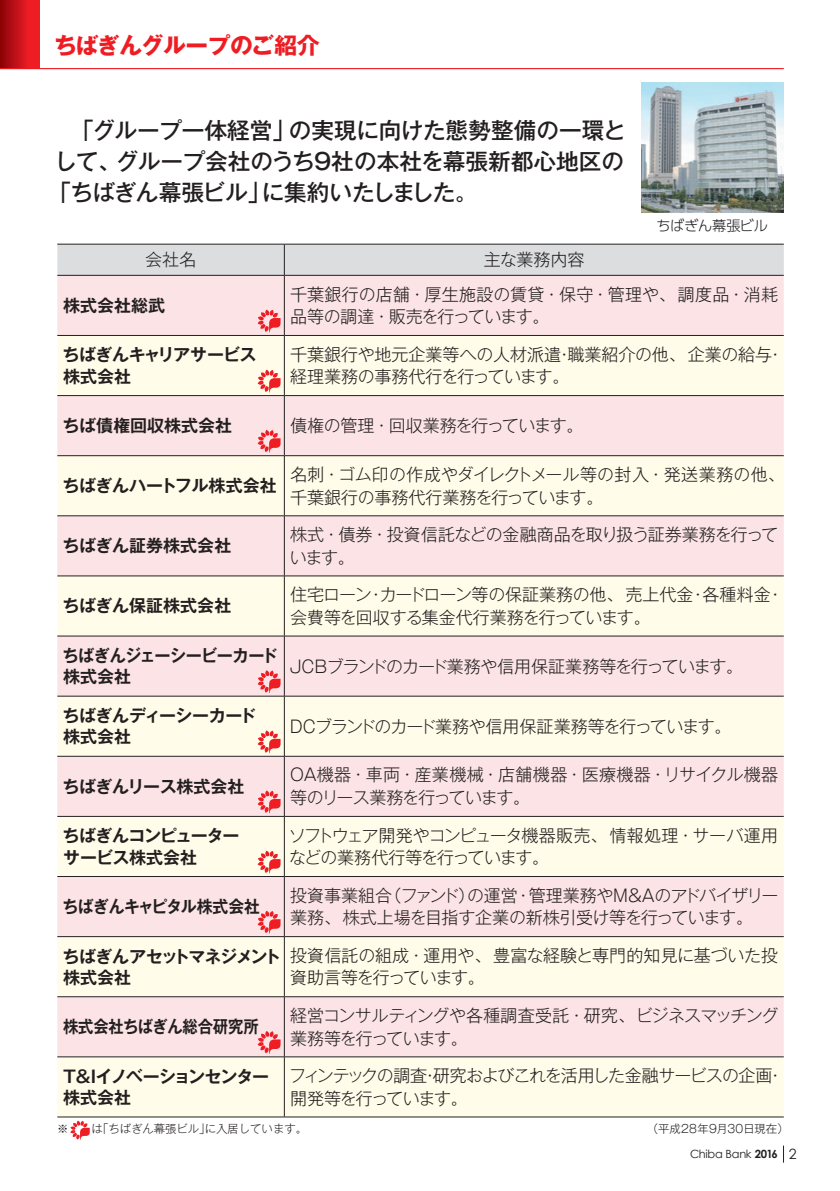
<style>
.page{position:relative;width:840px;height:1191px;background:#fff}
.page>*{position:absolute;margin:0;border:0;box-sizing:border-box;transform-origin:0 0}
.t1{font:500 22.6px/31.2px "Gothic MB101 Pro";letter-spacing:-.005em;color:#231f20;text-align:justify}
.t2{font:700 22.6px "Gothic MB101 Pro";letter-spacing:-.015em;color:#ee1d23}
.t3{font:300 17px/22.6px "Gothic MB101 Pro";letter-spacing:-.02em;color:#231f20}
.t4{font:300 17px/22.6px "Gothic MB101 Pro";color:#231f20}
.t5{font:700 17px/21.2px "Gothic MB101 Pro De";letter-spacing:-.01em;color:#231f20}
.t6{font:300 17px/22.6px "Gothic MB101 Pro";letter-spacing:-.04em;color:#231f20}
.t7{font:300 17px/22.6px "Gothic MB101 Pro";letter-spacing:-.06em;color:#231f20}
.t8{font:300 17px/22.6px "Gothic MB101 Pro";letter-spacing:-.05em;color:#231f20}
.t9{font:300 17px "Gothic MB101 Pro";letter-spacing:-.07em;color:#231f20}
.t10{font:300 17px "Gothic MB101 Pro";letter-spacing:-.065em;color:#231f20}
.t11{font:700 17px/21.2px "Gothic MB101 Pro De";letter-spacing:-.045em;color:#231f20}
.t12{font:700 17px/21.2px "Gothic MB101 Pro De";letter-spacing:-.03em;color:#231f20;scale:.95 1}
.t13{font:700 17px/21.2px "Gothic MB101 Pro De";letter-spacing:-.06em;color:#231f20}
.t14{font:700 17px/21.2px "Gothic MB101 Pro De";letter-spacing:-.055em;color:#231f20}
.t15{font:700 17px/21.2px "Gothic MB101 Pro De";letter-spacing:-.03em;color:#231f20}
.t16{font:700 17px "Gothic MB101 Pro De";letter-spacing:-.03em;color:#231f20;scale:.93 1}
.t17{font:700 17px "Gothic MB101 Pro De";letter-spacing:-.01em;color:#231f20;scale:.9 1}
.t18{font:300 14.2px "UD Shin Go Pro";letter-spacing:-.01em;color:#231f20}
.t19{font:300 11.4px "Gothic MB101 Pro";color:#231f20}
.t20{font:11.4px "Century Gothic";letter-spacing:-.025em;color:#231f20}
.s1{font-weight:700}
.s2{font-size:14.2px}
</style>
<div class="page">
<svg style="left:0;top:0;width:40px;height:68px;background:#c81319"></svg>
<hr style="left:0;top:68px;width:783px;height:1px;background:#ee1d23">
<div style="left:57px;top:245px;width:726px;height:30px;background:#dcdddf"></div>
<div style="left:57px;top:276px;width:726px;height:179px;background:#fce4e6"></div>
<div style="left:57px;top:336px;width:726px;height:59px;background:#fffde9"></div>
<svg style="left:57px;top:456px;width:726px;height:660px;background:#fcf0e6"></svg>
<hr style="left:57px;top:244px;width:227px;height:1px;background:#231f20">
<hr style="left:284px;top:244px;width:499px;height:1px;background:#231f20">
<hr style="left:57px;top:575px;width:227px;height:1px;background:#231f20">
<hr style="left:284px;top:575px;width:499px;height:1px;background:#231f20">
<hr style="left:57px;top:635px;width:227px;height:1px;background:#231f20">
<hr style="left:284px;top:635px;width:499px;height:1px;background:#231f20">
<hr style="left:57px;top:696px;width:227px;height:1px;background:#231f20">
<hr style="left:284px;top:696px;width:499px;height:1px;background:#231f20">
<hr style="left:57px;top:756px;width:227px;height:1px;background:#231f20">
<hr style="left:284px;top:756px;width:499px;height:1px;background:#231f20">
<hr style="left:57px;top:816px;width:227px;height:1px;background:#231f20">
<hr style="left:284px;top:816px;width:499px;height:1px;background:#231f20">
<hr style="left:57px;top:876px;width:227px;height:1px;background:#231f20">
<hr style="left:284px;top:876px;width:499px;height:1px;background:#231f20">
<hr style="left:57px;top:936px;width:227px;height:1px;background:#231f20">
<hr style="left:284px;top:936px;width:499px;height:1px;background:#231f20">
<hr style="left:57px;top:996px;width:227px;height:1px;background:#231f20">
<hr style="left:284px;top:996px;width:499px;height:1px;background:#231f20">
<hr style="left:57px;top:1056px;width:227px;height:1px;background:#231f20">
<hr style="left:284px;top:1056px;width:499px;height:1px;background:#231f20">
<hr style="left:57px;top:1116px;width:227px;height:1px;background:#231f20">
<hr style="left:284px;top:1116px;width:499px;height:1px;background:#231f20">
<hr style="left:284px;top:244px;width:1px;height:31px;background:#231f20">
<hr style="left:57px;top:275px;width:227px;height:1px;background:#231f20">
<hr style="left:284px;top:275px;width:499px;height:1px;background:#231f20">
<hr style="left:284px;top:276px;width:1px;height:59px;background:#231f20">
<hr style="left:57px;top:335px;width:227px;height:1px;background:#231f20">
<hr style="left:284px;top:335px;width:499px;height:1px;background:#231f20">
<hr style="left:284px;top:336px;width:1px;height:59px;background:#231f20">
<hr style="left:57px;top:395px;width:227px;height:1px;background:#231f20">
<hr style="left:284px;top:395px;width:499px;height:1px;background:#231f20">
<hr style="left:284px;top:396px;width:1px;height:59px;background:#231f20">
<hr style="left:57px;top:455px;width:227px;height:1px;background:#231f20">
<hr style="left:284px;top:455px;width:499px;height:1px;background:#231f20">
<hr style="left:284px;top:456px;width:1px;height:59px;background:#231f20">
<hr style="left:57px;top:515px;width:227px;height:1px;background:#231f20">
<hr style="left:284px;top:515px;width:499px;height:1px;background:#231f20">
<hr style="left:284px;top:516px;width:1px;height:59px;background:#231f20">
<hr style="left:284px;top:576px;width:1px;height:60px;background:#231f20">
<hr style="left:284px;top:636px;width:1px;height:60px;background:#231f20">
<hr style="left:284px;top:696px;width:1px;height:60px;background:#231f20">
<hr style="left:284px;top:756px;width:1px;height:60px;background:#231f20">
<hr style="left:284px;top:816px;width:1px;height:60px;background:#231f20">
<hr style="left:284px;top:876px;width:1px;height:60px;background:#231f20">
<hr style="left:284px;top:937px;width:1px;height:59px;background:#231f20">
<hr style="left:284px;top:997px;width:1px;height:59px;background:#231f20">
<hr style="left:284px;top:1057px;width:1px;height:59px;background:#231f20">
<img style="left:641px;top:82px;width:141px;height:131px">
<svg style="left:257px;top:310px;width:23px;height:22px"></svg>
<svg style="left:257px;top:370px;width:23px;height:22px"></svg>
<svg style="left:257px;top:430px;width:23px;height:22px"></svg>
<svg style="left:257px;top:670px;width:23px;height:23px"></svg>
<svg style="left:257px;top:730px;width:23px;height:23px"></svg>
<svg style="left:257px;top:790px;width:23px;height:23px"></svg>
<svg style="left:257px;top:850px;width:23px;height:23px"></svg>
<svg style="left:257px;top:910px;width:23px;height:23px"></svg>
<svg style="left:257px;top:1031px;width:23px;height:22px"></svg>
<svg style="left:70px;top:1120px;width:20px;height:20px"></svg>
<h1 class="t2" style="left:54px;top:27px;width:267px">ちばぎんグループのご紹介</h1>
<h1 class="t1" style="left:49px;top:112px;width:578px;text-indent:8px">　「グループ一体経営」の実現に向けた態勢整備の一環として、グループ会社のうち9社の本社を幕張新都心地区の「ちばぎん幕張ビル」に集約いたしました。</h1>
<p class="t18" style="left:656px;top:214px;width:113px">ちばぎん幕張ビル</p>
<p class="t3" style="left:145px;top:246px;width:53px">会社名</p>
<p class="t3" style="left:483px;top:246px;width:102px">主な業務内容</p>
<p class="t5" style="left:63px;top:293px;width:104px">株式会社総武</p>
<p class="t4" style="left:290px;top:280px;width:489px">千葉銀行の店舗・厚生施設の賃貸・保守・管理や、調度品・消耗品等の調達・販売を行っています。</p>
<p class="t15" style="left:62px;top:342px;width:195px">ちばぎんキャリアサービス株式会社</p>
<p class="t4" style="left:290px;top:340px;width:495px">千葉銀行や地元企業等への人材派遣・職業紹介の他、企業の給与・経理業務の事務代行を行っています。</p>
<p class="t5" style="left:62px;top:413px;width:171px">ちば債権回収株式会社</p>
<p class="t3" style="left:290px;top:412px;width:295px">債権の管理・回収業務を行っています。</p>
<p class="t5" style="left:62px;top:473px;width:215px">ちばぎんハートフル株式会社</p>
<p class="t4" style="left:290px;top:461px;width:496px">名刺・ゴム印の作成やダイレクトメール等の封入・発送業務の他、千葉銀行の事務代行業務を行っています。</p>
<p class="t5" style="left:62px;top:533px;width:170px">ちばぎん証券株式会社</p>
<p class="t3" style="left:290px;top:521px;width:489px">株式・債券・投資信託などの金融商品を取り扱う証券業務を行っています。</p>
<p class="t5" style="left:62px;top:593px;width:170px">ちばぎん保証株式会社</p>
<p class="t3" style="left:290px;top:581px;width:495px">住宅ローン・カードローン等の保証業務の他、売上代金・各種料金・会費等を回収する集金代行業務を行っています。</p>
<p class="t12" style="left:62px;top:643px;width:228px">ちばぎんジェーシービーカード株式会社</p>
<p class="t9" style="left:287px;top:652px;width:457px">ＪＣＢブランドのカード業務や信用保証業務等を行っています。</p>
<p class="t5" style="left:62px;top:703px;width:195px">ちばぎんディーシーカード株式会社</p>
<p class="t10" style="left:288px;top:712px;width:445px">ＤＣブランドのカード業務や信用保証業務等を行っています。</p>
<p class="t5" style="left:62px;top:773px;width:183px">ちばぎんリース株式会社</p>
<p class="t3" style="left:290px;top:761px;width:489px">OA機器・車両・産業機械・店舗機器・医療機器・リサイクル機器等のリース業務を行っています。</p>
<p class="t11" style="left:62px;top:823px;width:178px">ちばぎんコンピューターサービス株式会社</p>
<p class="t6" style="left:289px;top:821px;width:490px">ソフトウェア開発やコンピュータ機器販売、情報処理・サーバ運用などの業務代行等を行っています。</p>
<p class="t16" style="left:62px;top:892px;width:214px">ちばぎんキャピタル株式会社</p>
<p class="t3" style="left:290px;top:881px;width:489px">投資事業組合（ファンド）の運営・管理業務やM&amp;Aのアドバイザリー業務、株式上場を目指す企業の新株引受け等を行っています。</p>
<p class="t13" style="left:62px;top:943px;width:220px">ちばぎんアセットマネジメント株式会社</p>
<p class="t3" style="left:290px;top:941px;width:489px">投資信託の組成・運用や、豊富な経験と専門的知見に基づいた投資助言等を行っています。</p>
<p class="t17" style="left:63px;top:1012px;width:219px">株式会社ちばぎん総合研究所</p>
<p class="t8" style="left:290px;top:1001px;width:490px">経営コンサルティングや各種調査受託・研究、ビジネスマッチング業務等を行っています。</p>
<p class="t14" style="left:63px;top:1063px;width:207px">T&amp;Iイノベーションセンター株式会社</p>
<p class="t7" style="left:289px;top:1061px;width:496px">フィンテックの調査・研究およびこれを活用した金融サービスの企画・開発等を行っています。</p>
<p class="t19" style="left:646px;top:1119px;width:143px">（平成28年9月30日現在）</p>
<p class="t19" style="left:57px;top:1119px;width:251px">※　　は「ちばぎん幕張ビル」に入居しています。</p>
<p class="t20" style="left:689px;top:1147px;width:108px">Chiba Bank <span class="s1">2016</span> <span class="s2">2</span></p>
</div>
